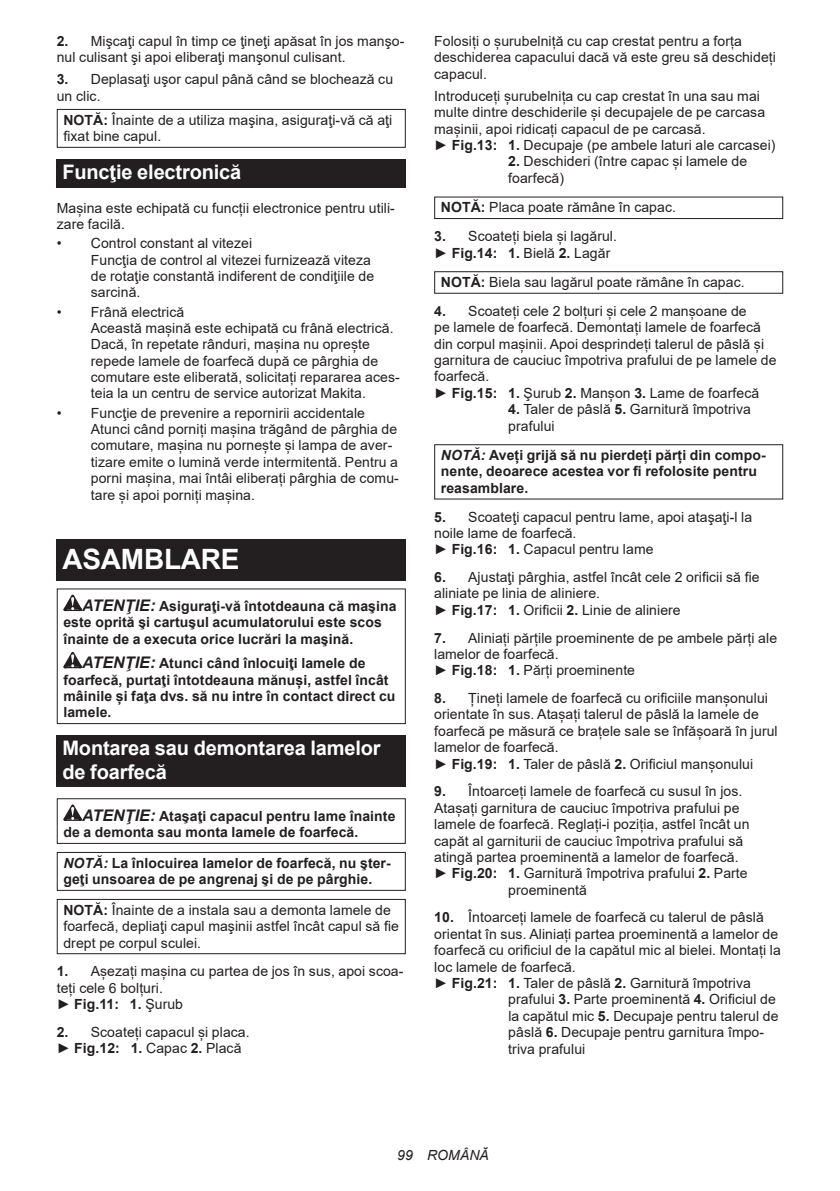
<style>
.page{position:relative;width:840px;height:1191px;background:#fff}
.page>*{position:absolute;margin:0;border:0;box-sizing:border-box;transform-origin:0 0}
.t1{font:700 28px "Arial";letter-spacing:-.01em;color:#fff}
.t2{font:700 20px/23.4px "Arial";letter-spacing:-.01em;color:#fff}
.t3{font:14px/16.4px "Arial";letter-spacing:.005em;color:#231f20}
.t4{font:700 14px/16.4px "Arial";letter-spacing:.005em;color:#231f20}
.t5{font:italic 14px "Arial";letter-spacing:.005em;color:#231f20}
.s1{font-weight:700}
.s2{font-style:italic;font-size:16px}
.s3{font-style:italic}
</style>
<div class="page">
<div style="left:57px;top:109px;width:348px;height:39px;border:1px solid #231f20"></div>
<div style="left:57px;top:159px;width:348px;height:29px;background:#231f20"></div>
<div style="left:57px;top:539px;width:348px;height:41px;background:#231f20"></div>
<svg style="left:63px;top:594px;width:19px;height:17px"></svg>
<svg style="left:63px;top:652px;width:19px;height:16px"></svg>
<div style="left:57px;top:588px;width:348px;height:136px;border:1px solid #231f20"></div>
<div style="left:57px;top:735px;width:348px;height:52px;background:#231f20"></div>
<svg style="left:63px;top:804px;width:19px;height:17px"></svg>
<div style="left:57px;top:798px;width:348px;height:46px;border:1px solid #231f20"></div>
<div style="left:57px;top:852px;width:348px;height:39px;border:1px solid #231f20"></div>
<div style="left:57px;top:899px;width:348px;height:55px;border:1px solid #231f20"></div>
<div style="left:434px;top:196px;width:348px;height:23px;border:1px solid #231f20"></div>
<div style="left:434px;top:271px;width:348px;height:23px;border:1px solid #231f20"></div>
<div style="left:434px;top:444px;width:348px;height:55px;border:1px solid #231f20"></div>
<p class="t3" style="left:57px;top:33px;width:349px"><span class="s1">2.</span> Mişcaţi capul în timp ce ţineţi apăsat în jos manşo&shy;nul culisant şi apoi eliberaţi manşonul culisant.</p>
<p class="t3" style="left:57px;top:71px;width:337px"><span class="s1">3.</span> Deplasaţi uşor capul până când se blochează cu un clic.</p>
<p class="t3" style="left:63px;top:112px;width:330px"><span class="s1">NOTĂ:</span> Înainte de a utiliza maşina, asiguraţi-vă că aţi fixat bine capul.</p>
<h2 class="t2" style="left:62px;top:161px;width:180px">Funcţie electronică</h2>
<p class="t3" style="left:57px;top:199px;width:339px">Mașina este echipată cu funcții electronice pentru utili&shy;zare facilă.</p>
<p class="t3" style="left:91px;top:235px;width:285px;text-indent:-34px">• Control constant al vitezei<br>Funcţia de control al vitezei furnizează viteza de rotaţie constantă indiferent de condiţiile de sarcină.</p>
<p class="t3" style="left:91px;top:303px;width:310px;text-indent:-34px">• Frână electrică<br>Această mașină este echipată cu frână electrică.<br>Dacă, în repetate rânduri, mașina nu oprește repede lamele de foarfecă după ce pârghia de comutare este eliberată, solicitați repararea aces&shy;teia la un centru de service autorizat Makita.</p>
<p class="t3" style="left:91px;top:404px;width:309px;text-indent:-34px">• Funcţie de prevenire a repornirii accidentale Atunci când porniți mașina trăgând de pârghia de comutare, mașina nu pornește și lampa de aver&shy;tizare emite o lumină verde intermitentă. Pentru a porni mașina, mai întâi eliberați pârghia de comu&shy;tare și apoi porniți mașina.</p>
<h1 class="t1" style="left:62px;top:539px;width:179px">ASAMBLARE</h1>
<p class="t4" style="left:63px;top:598px;width:334px;text-indent:19px"><span class="s2">ATENŢIE:</span> Asiguraţi-vă întotdeauna că maşina este oprită şi cartuşul acumulatorului este scos înainte de a executa orice lucrări la maşină.</p>
<p class="t4" style="left:63px;top:655px;width:333px;text-indent:19px"><span class="s2">ATENŢIE:</span> Atunci când înlocuiţi lamele de foarfecă, purtaţi întotdeauna mănuși, astfel încât mâinile și faţa dvs. să nu intre în contact direct cu lamele.</p>
<h2 class="t2" style="left:62px;top:737px;width:319px">Montarea sau demontarea lamelor de foarfecă</h2>
<p class="t4" style="left:63px;top:808px;width:333px;text-indent:19px"><span class="s2">ATENŢIE:</span> Ataşaţi capacul pentru lame înainte de a demonta sau monta lamele de foarfecă.</p>
<p class="t4" style="left:63px;top:855px;width:329px"><span class="s3">NOTĂ:</span> La înlocuirea lamelor de foarfecă, nu şter&shy;geţi unsoarea de pe angrenaj şi de pe pârghie.</p>
<p class="t3" style="left:63px;top:901px;width:337px"><span class="s1">NOTĂ:</span> Înainte de a instala sau a demonta lamele de foarfecă, depliaţi capul maşinii astfel încât capul să fie drept pe corpul sculei.</p>
<p class="t3" style="left:57px;top:963px;width:348px"><span class="s1">1.</span> Așezați mașina cu partea de jos în sus, apoi scoa&shy;teți cele 6 bolțuri.<br>► <span class="s1">Fig.11: 1.</span> Şurub</p>
<p class="t3" style="left:57px;top:1023px;width:194px"><span class="s1">2.</span> Scoateți capacul și placa. ► <span class="s1">Fig.12: 1.</span> Capac <span class="s1">2.</span> Placă</p>
<p class="t3" style="left:434px;top:33px;width:343px">Folosiți o șurubelniță cu cap crestat pentru a forța deschiderea capacului dacă vă este greu să deschideți capacul.</p>
<p class="t3" style="left:434px;top:88px;width:343px">Introduceți șurubelnița cu cap crestat în una sau mai multe dintre deschiderile și decupajele de pe carcasa mașinii, apoi ridicați capacul de pe carcasă.<br>► <span class="s1">Fig.13: 1.</span> Decupaje (pe ambele laturi ale carcasei)</p>
<p class="t3" style="left:508px;top:153px;width:240px"><span class="s1">2.</span> Deschideri (între capac și lamele de foarfecă)</p>
<p class="t3" style="left:440px;top:199px;width:236px"><span class="s1">NOTĂ:</span> Placa poate rămâne în capac.</p>
<p class="t3" style="left:434px;top:228px;width:184px"><span class="s1">3.</span> Scoateți biela și lagărul. ► <span class="s1">Fig.14: 1.</span> Bielă <span class="s1">2.</span> Lagăr</p>
<p class="t3" style="left:440px;top:274px;width:305px"><span class="s1">NOTĂ:</span> Biela sau lagărul poate rămâne în capac.</p>
<p class="t3" style="left:434px;top:302px;width:343px"><span class="s1">4.</span> Scoateți cele 2 bolțuri și cele 2 manșoane de<br>pe lamele de foarfecă. Demontați lamele de foarfecă din corpul mașinii. Apoi desprindeți talerul de pâslă și garnitura de cauciuc împotriva prafului de pe lamele de foarfecă.<br>► <span class="s1">Fig.15: 1.</span> Şurub <span class="s1">2.</span> Manșon <span class="s1">3.</span> Lame de foarfecă</p>
<p class="t3" style="left:508px;top:401px;width:244px"><span class="s1">4.</span> Taler de pâslă <span class="s1">5.</span> Garnitură împotriva prafului</p>
<p class="t4" style="left:440px;top:447px;width:326px"><span class="s3">NOTĂ:</span> Aveți grijă să nu pierdeți părți din compo&shy;nente, deoarece acestea vor fi refolosite pentru reasamblare.</p>
<p class="t3" style="left:434px;top:508px;width:319px"><span class="s1">5.</span> Scoateţi capacul pentru lame, apoi ataşaţi-l la noile lame de foarfecă.<br>► <span class="s1">Fig.16: 1.</span> Capacul pentru lame</p>
<p class="t3" style="left:434px;top:569px;width:327px"><span class="s1">6.</span> Ajustaţi pârghia, astfel încât cele 2 orificii să fie aliniate pe linia de aliniere.<br>► <span class="s1">Fig.17: 1.</span> Orificii <span class="s1">2.</span> Linie de aliniere</p>
<p class="t3" style="left:434px;top:629px;width:344px"><span class="s1">7.</span> Aliniați părțile proeminente de pe ambele părți ale lamelor de foarfecă.<br>► <span class="s1">Fig.18: 1.</span> Părți proeminente</p>
<p class="t3" style="left:434px;top:690px;width:345px"><span class="s1">8.</span> Țineți lamele de foarfecă cu orificiile manșonului orientate în sus. Atașați talerul de pâslă la lamele de foarfecă pe măsură ce brațele sale se înfășoară în jurul lamelor de foarfecă.<br>► <span class="s1">Fig.19: 1.</span> Taler de pâslă <span class="s1">2.</span> Orificiul manșonului</p>
<p class="t3" style="left:434px;top:783px;width:309px"><span class="s1">9.</span> Întoarceți lamele de foarfecă cu susul în jos.</p>
<p class="t3" style="left:434px;top:799px;width:306px">Atașați garnitura de cauciuc împotriva prafului pe</p>
<p class="t3" style="left:434px;top:816px;width:317px">lamele de foarfecă. Reglați-i poziția, astfel încât un</p>
<p class="t3" style="left:434px;top:832px;width:310px">capăt al garniturii de cauciuc împotriva prafului să</p>
<p class="t3" style="left:434px;top:848px;width:306px">atingă partea proeminentă a lamelor de foarfecă.</p>
<p class="t3" style="left:434px;top:865px;width:315px">► <span class="s1">Fig.20: 1.</span> Garnitură împotriva prafului <span class="s1">2.</span> Parte</p>
<p class="t3" style="left:508px;top:881px;width:80px">proeminentă</p>
<p class="t3" style="left:434px;top:909px;width:331px"><span class="s1">10.</span> Întoarceți lamele de foarfecă cu talerul de pâslă</p>
<p class="t3" style="left:434px;top:925px;width:345px">orientat în sus. Aliniați partea proeminentă a lamelor de</p>
<p class="t3" style="left:434px;top:942px;width:348px">foarfecă cu orificiul de la capătul mic al bielei. Montați la</p>
<p class="t3" style="left:434px;top:958px;width:143px">loc lamele de foarfecă.</p>
<p class="t3" style="left:434px;top:974px;width:318px">► <span class="s1">Fig.21: 1.</span> Taler de pâslă <span class="s1">2.</span> Garnitură împotriva</p>
<p class="t3" style="left:508px;top:991px;width:269px">prafului <span class="s1">3.</span> Parte proeminentă <span class="s1">4.</span> Orificiul de</p>
<p class="t3" style="left:508px;top:1007px;width:271px">la capătul mic <span class="s1">5.</span> Decupaje pentru talerul de</p>
<p class="t3" style="left:508px;top:1024px;width:257px">pâslă <span class="s1">6.</span> Decupaje pentru garnitura împo-</p>
<p class="t3" style="left:508px;top:1040px;width:78px">triva prafului</p>
<p class="t5" style="left:397px;top:1146px;width:93px">99 ROMÂNĂ</p>
</div>
